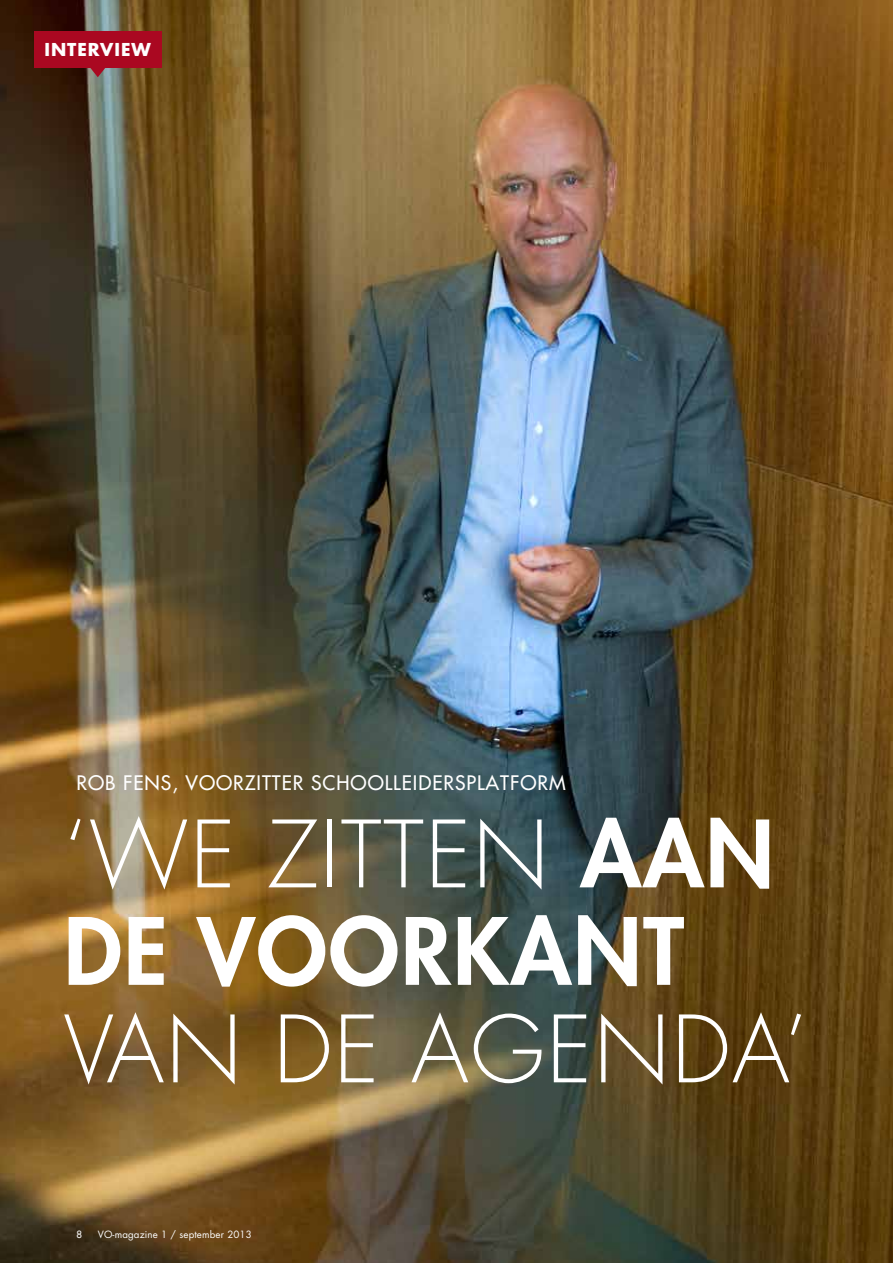
<style>
.page{position:relative;width:893px;height:1263px;background:#fff}
.page>*{position:absolute;margin:0;border:0;box-sizing:border-box;transform-origin:0 0}
.t1{font:800 90px/97.5px "Futura LT";letter-spacing:.02em;color:#fff}
.t2{font:300 90px "Futura LT";letter-spacing:.02em;color:#fff}
.t3{font:19.5px "Futura LT";letter-spacing:.05em;color:#fff}
.t4{font:700 17.25px "Futura LT";letter-spacing:.055em;color:#fff}
.t5{font:9.75px "Futura LT";letter-spacing:.015em;color:#fff}
.t6{font:9.75px "Futura LT";color:#fff}
.s1{font-weight:300}
</style>
<div class="page">
<img style="left:0;top:0;width:893px;height:1263px">
<div style="left:34px;top:31px;width:128px;height:37px;background:#aa0821"></div>
<svg style="left:89px;top:68px;width:17px;height:9px"></svg>
<p class="t4" style="left:45px;top:38px;width:108px">INTERVIEW</p>
<p class="t3" style="left:77px;top:770px;width:491px">ROB FENS, VOORZITTER SCHOOLLEIDERSPLATFORM</p>
<h1 class="t1" style="left:64px;top:804px;width:712px"><span class="s1">‘WE ZITTEN</span> AAN<br>DE VOORKANT</h1>
<h1 class="t2" style="left:64px;top:995px;width:745px">VAN DE AGENDA’</h1>
<p class="t6" style="left:77px;top:1228px;width:7px">8</p>
<p class="t5" style="left:98px;top:1228px;width:155px">VO-magazine 1 / september 2013</p>
</div>
